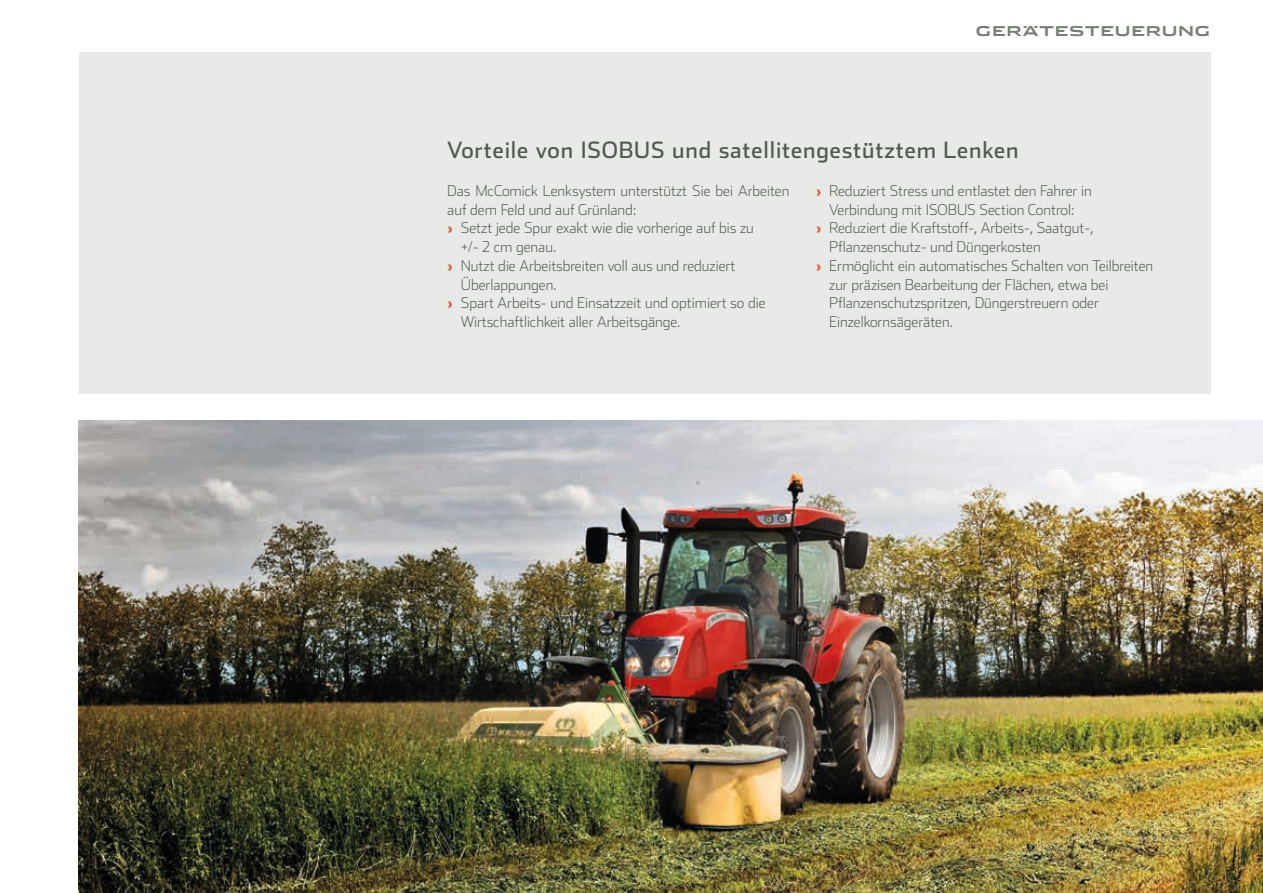
<style>
.page{position:relative;width:1263px;height:893px;background:#fff}
.page>*{position:absolute;margin:0;border:0;box-sizing:border-box;transform-origin:0 0}
.t1{font:22.5px "Stainless";letter-spacing:.04em;color:#525b50}
.t2{font:200 15px "Stainless";color:#525b50}
.t3{font:700 13.5px "Stainless Ext";letter-spacing:.05em;color:#757e72}
.s1{font-weight:900;color:#eb5d40}
</style>
<div class="page">
<div style="left:79px;top:53px;width:1131px;height:341px;background:#e8eae8"></div>
<img style="left:79px;top:420px;width:1184px;height:473px">
<p class="t3" style="left:976px;top:23px;width:236px">GERÄTESTEUERUNG</p>
<h1 class="t1" style="left:447px;top:136px;width:573px">Vorteile von ISOBUS und satellitengestütztem Lenken</h1>
<p class="t2" style="left:447px;top:181px;width:344px">Das McComick Lenksystem unterstützt Sie bei Arbeiten</p>
<p class="t2" style="left:447px;top:200px;width:190px">auf dem Feld und auf Grünland:</p>
<p class="t2" style="left:447px;top:219px;width:308px"><span class="s1">›</span> Setzt jede Spur exakt wie die vorherige auf bis zu</p>
<p class="t2" style="left:461px;top:238px;width:97px">+/- 2 cm genau.</p>
<p class="t2" style="left:447px;top:256px;width:290px"><span class="s1">›</span> Nutzt die Arbeitsbreiten voll aus und reduziert</p>
<p class="t2" style="left:461px;top:275px;width:97px">Überlappungen.</p>
<p class="t2" style="left:447px;top:294px;width:320px"><span class="s1">›</span> Spart Arbeits- und Einsatzzeit und optimiert so die</p>
<p class="t2" style="left:461px;top:313px;width:221px">Wirtschaftlichkeit aller Arbeitsgänge.</p>
<p class="t2" style="left:816px;top:181px;width:277px"><span class="s1">›</span> Reduziert Stress und entlastet den Fahrer in</p>
<p class="t2" style="left:829px;top:200px;width:247px">Verbindung mit ISOBUS Section Control:</p>
<p class="t2" style="left:816px;top:219px;width:279px"><span class="s1">›</span> Reduziert die Kraftstoff-, Arbeits-, Saatgut-,</p>
<p class="t2" style="left:829px;top:238px;width:213px">Pflanzenschutz- und Düngerkosten</p>
<p class="t2" style="left:816px;top:256px;width:339px"><span class="s1">›</span> Ermöglicht ein automatisches Schalten von Teilbreiten</p>
<p class="t2" style="left:829px;top:275px;width:281px">zur präzisen Bearbeitung der Flächen, etwa bei</p>
<p class="t2" style="left:829px;top:294px;width:271px">Pflanzenschutzspritzen, Düngerstreuern oder</p>
<p class="t2" style="left:829px;top:313px;width:125px">Einzelkornsägeräten.</p>
</div>
